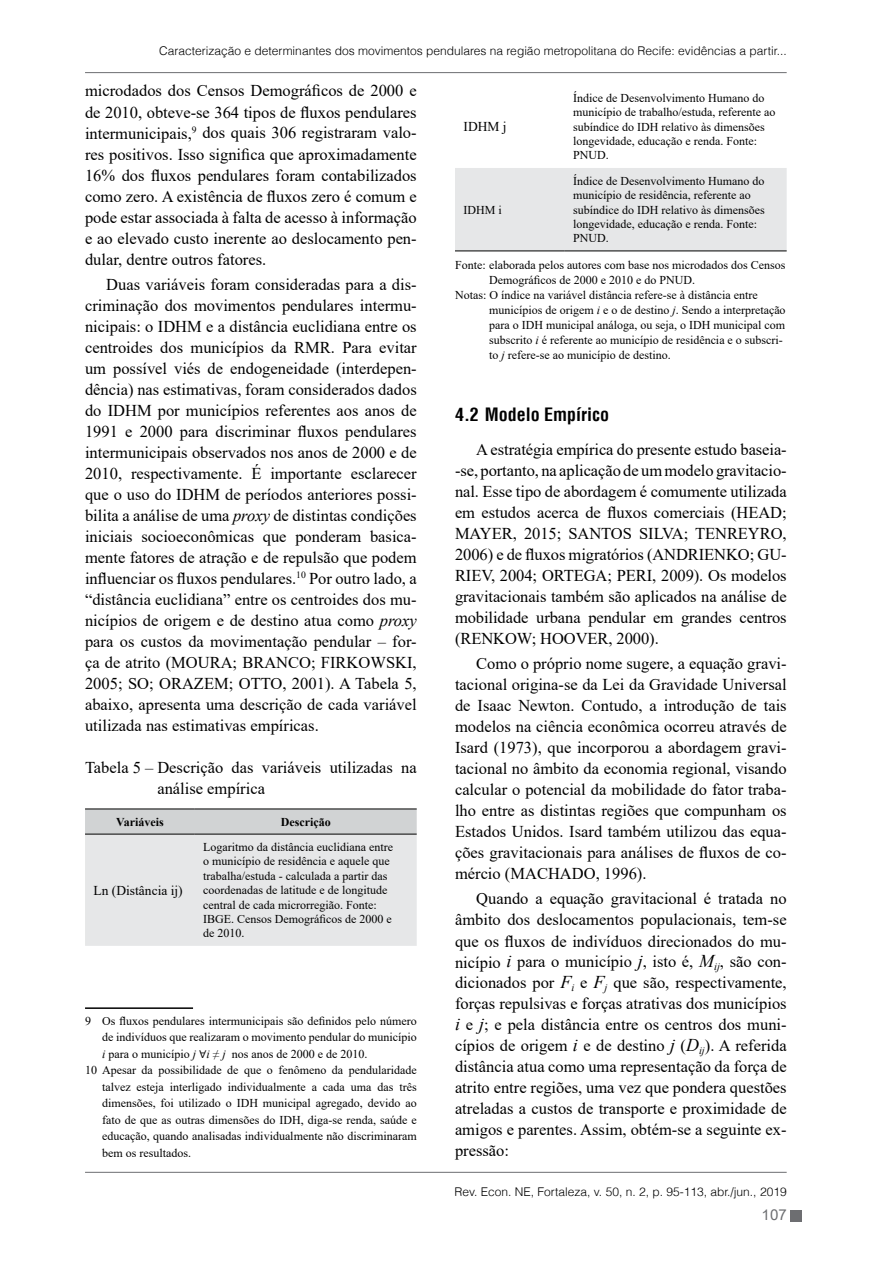
<style>
.page{position:relative;width:893px;height:1263px;background:#fff}
.page>*{position:absolute;margin:0;border:0;box-sizing:border-box;transform-origin:0 0}
.t1{font:700 condensed 18px "Helvetica";color:#000}
.t2{font:16.5px/21px "Times New Roman";color:#000;text-align:justify}
.t3{font:15px "Arial Unicode MS";color:#6d6e71}
.t4{font:13.5px "Times New Roman";color:#000}
.t5{font:12px/14.4px "Times New Roman";color:#000}
.t6{font:300 12px "Helvetica";color:#000}
.t7{font:700 12px "Times New Roman";color:#000}
.s1{font-style:italic}
.s2{font-family:"Cambria Math"}
.s3{font-style:italic;font-size:18px}
</style>
<div class="page">
<hr style="left:85px;top:72px;width:702px;height:1px;background:#6d6e71">
<hr style="left:85px;top:1172px;width:702px;height:1px;background:#6d6e71">
<div style="left:791px;top:1210px;width:11px;height:12px;background:#6d6e71"></div>
<svg style="left:85px;top:809px;width:332px;height:137px;background:#e0e2e2"></svg>
<hr style="left:85px;top:808px;width:110px;height:1px;background:#000">
<hr style="left:195px;top:808px;width:222px;height:1px;background:#000">
<hr style="left:85px;top:834px;width:110px;height:1px;background:#000">
<hr style="left:195px;top:834px;width:222px;height:1px;background:#000">
<hr style="left:85px;top:1007px;width:108px;height:2px;background:#000">
<div style="left:455px;top:168px;width:332px;height:83px;background:#e6e7e8"></div>
<hr style="left:455px;top:251px;width:110px;height:1px;background:#000">
<hr style="left:565px;top:251px;width:222px;height:1px;background:#000">
<p class="t6" style="left:159px;top:41px;width:629px">Caracterização e determinantes dos movimentos pendulares na região metropolitana do Recife: evidências a partir...</p>
<p class="t2" style="left:85px;top:80px;width:333px">microdados dos Censos Demográficos de 2000 e de 2010, obteve-se 364 tipos de fluxos pendulares intermunicipais,<sup>9</sup> dos quais 306 registraram valo&shy;res positivos. Isso significa que aproximadamente 16% dos fluxos pendulares foram contabilizados como zero. A existência de fluxos zero é comum e pode estar associada à falta de acesso à informação e ao elevado custo inerente ao deslocamento pen&shy;dular, dentre outros fatores.</p>
<p class="t2" style="left:85px;top:273px;width:333px;text-indent:21px">Duas variáveis foram consideradas para a dis&shy;criminação dos movimentos pendulares intermu&shy;nicipais: o IDHM e a distância euclidiana entre os centroides dos municípios da RMR. Para evitar um possível viés de endogeneidade (interdepen&shy;dência) nas estimativas, foram considerados dados do IDHM por municípios referentes aos anos de 1991 e 2000 para discriminar fluxos pendulares intermunicipais observados nos anos de 2000 e de 2010, respectivamente. É importante esclarecer que o uso do IDHM de períodos anteriores possi&shy;bilita a análise de uma <span class="s1">proxy</span> de distintas condições iniciais socioeconômicas que ponderam basica&shy;mente fatores de atração e de repulsão que podem influenciar os fluxos pendulares.<sup>10</sup> Por outro lado, a “distância euclidiana” entre os centroides dos mu&shy;nicípios de origem e de destino atua como <span class="s1">proxy </span>para os custos da movimentação pendular – for&shy;ça de atrito (MOURA; BRANCO; FIRKOWSKI, 2005; SO; ORAZEM; OTTO, 2001). A Tabela 5, abaixo, apresenta uma descrição de cada variável utilizada nas estimativas empíricas.</p>
<p class="t2" style="left:157px;top:756px;width:261px;text-indent:-72px">Tabela 5 – Descrição das variáveis utilizadas na análise empírica</p>
<p class="t7" style="left:116px;top:813px;width:49px">Variáveis</p>
<p class="t7" style="left:281px;top:813px;width:51px">Descrição</p>
<p class="t4" style="left:94px;top:881px;width:91px">Ln (Distância ij)</p>
<p class="t5" style="left:203px;top:839px;width:191px">Logaritmo da distância euclidiana entre o município de residência e aquele que trabalha/estuda - calculada a partir das coordenadas de latitude e de longitude central de cada microrregião. Fonte:<br>IBGE. Censos Demográficos de 2000 e de 2010.</p>
<p class="t5" style="left:85px;top:1013px;width:333px">9 Os fluxos pendulares intermunicipais são definidos pelo número</p>
<p class="t5" style="left:102px;top:1029px;width:316px">de indivíduos que realizaram o movimento pendular do município</p>
<p class="t5" style="left:102px;top:1046px;width:267px"><span class="s1">i</span> para o município <span class="s1">j</span> <span class="s2">∀</span><span class="s1">i ≠ j</span> nos anos de 2000 e de 2010.</p>
<p class="t5" style="left:85px;top:1062px;width:333px">10 Apesar da possibilidade de que o fenômeno da pendularidade</p>
<p class="t5" style="left:102px;top:1079px;width:316px">talvez esteja interligado individualmente a cada uma das três</p>
<p class="t5" style="left:102px;top:1095px;width:316px">dimensões, foi utilizado o IDH municipal agregado, devido ao</p>
<p class="t5" style="left:102px;top:1112px;width:316px">fato de que as outras dimensões do IDH, diga-se renda, saúde e</p>
<p class="t5" style="left:102px;top:1128px;width:316px">educação, quando analisadas individualmente não discriminaram</p>
<p class="t5" style="left:102px;top:1145px;width:90px">bem os resultados.</p>
<p class="t4" style="left:463px;top:117px;width:45px">IDHM j</p>
<p class="t5" style="left:573px;top:90px;width:204px">Índice de Desenvolvimento Humano do município de trabalho/estuda, referente ao subíndice do IDH relativo às dimensões longevidade, educação e renda. Fonte:<br>PNUD.</p>
<p class="t5" style="left:573px;top:173px;width:193px">Índice de Desenvolvimento Humano do município de residência, referente ao subíndice do IDH relativo às dimensões longevidade, educação e renda. Fonte:<br>PNUD.</p>
<p class="t5" style="left:455px;top:257px;width:332px">Fonte: elaborada pelos autores com base nos microdados dos Censos</p>
<p class="t5" style="left:489px;top:272px;width:207px">Demográficos de 2000 e 2010 e do PNUD.</p>
<p class="t5" style="left:455px;top:287px;width:304px">Notas: O índice na variável distância refere-se à distância entre</p>
<p class="t5" style="left:489px;top:302px;width:298px">municípios de origem <span class="s1">i</span> e o de destino <span class="s1">j</span>. Sendo a interpretação</p>
<p class="t5" style="left:489px;top:317px;width:297px">para o IDH municipal análoga, ou seja, o IDH municipal com</p>
<p class="t5" style="left:489px;top:332px;width:295px">subscrito <span class="s1">i</span> é referente ao município de residência e o subscri-</p>
<p class="t5" style="left:489px;top:347px;width:183px">to <span class="s1">j</span> refere-se ao município de destino.</p>
<p class="t5" style="left:463px;top:202px;width:40px">IDHM i</p>
<p class="t1" style="left:455px;top:403px;width:156px">4.2 Modelo Empírico</p>
<p class="t2" style="left:455px;top:438px;width:333px;text-indent:21px">A estratégia empírica do presente estudo baseia--se, portanto, na aplicação de um modelo gravitacio&shy;nal. Esse tipo de abordagem é comumente utilizada em estudos acerca de fluxos comerciais (HEAD; MAYER, 2015; SANTOS SILVA; TENREYRO, 2006) e de fluxos migratórios (ANDRIENKO; GU-RIEV, 2004; ORTEGA; PERI, 2009). Os modelos gravitacionais também são aplicados na análise de mobilidade urbana pendular em grandes centros (RENKOW; HOOVER, 2000).</p>
<p class="t2" style="left:455px;top:653px;width:333px;text-indent:21px">Como o próprio nome sugere, a equação gravi&shy;tacional origina-se da Lei da Gravidade Universal de Isaac Newton. Contudo, a introdução de tais modelos na ciência econômica ocorreu através de Isard (1973), que incorporou a abordagem gravi&shy;tacional no âmbito da economia regional, visando calcular o potencial da mobilidade do fator traba&shy;lho entre as distintas regiões que compunham os Estados Unidos. Isard também utilizou das equa&shy;ções gravitacionais para análises de fluxos de co&shy;mércio (MACHADO, 1996).</p>
<p class="t2" style="left:455px;top:888px;width:333px;text-indent:21px">Quando a equação gravitacional é tratada no âmbito dos deslocamentos populacionais, tem-se que os fluxos de indivíduos direcionados do mu&shy;nicípio <span class="s3">i</span> para o município <span class="s3">j</span>, isto é, <span class="s3">M</span><sub>ij</sub>, são con&shy;dicionados por <span class="s3">F</span><sub>i</sub> e <span class="s3">F</span><sub>j</sub> que são, respectivamente, forças repulsivas e forças atrativas dos municípios <span class="s3">i</span> e <span class="s3">j</span>; e pela distância entre os centros dos muni&shy;cípios de origem <span class="s3">i</span> e de destino <span class="s3">j</span> (<span class="s3">D</span><sub>ij</sub>). A referida distância atua como uma representação da força de atrito entre regiões, uma vez que pondera questões atreladas a custos de transporte e proximidade de amigos e parentes. Assim, obtém-se a seguinte ex&shy;pressão:</p>
<p class="t6" style="left:454px;top:1182px;width:334px">Rev. Econ. NE, Fortaleza, v. 50, n. 2, p. 95-113, abr./jun., 2019</p>
<p class="t3" style="left:762px;top:1203px;width:27px">107</p>
</div>
